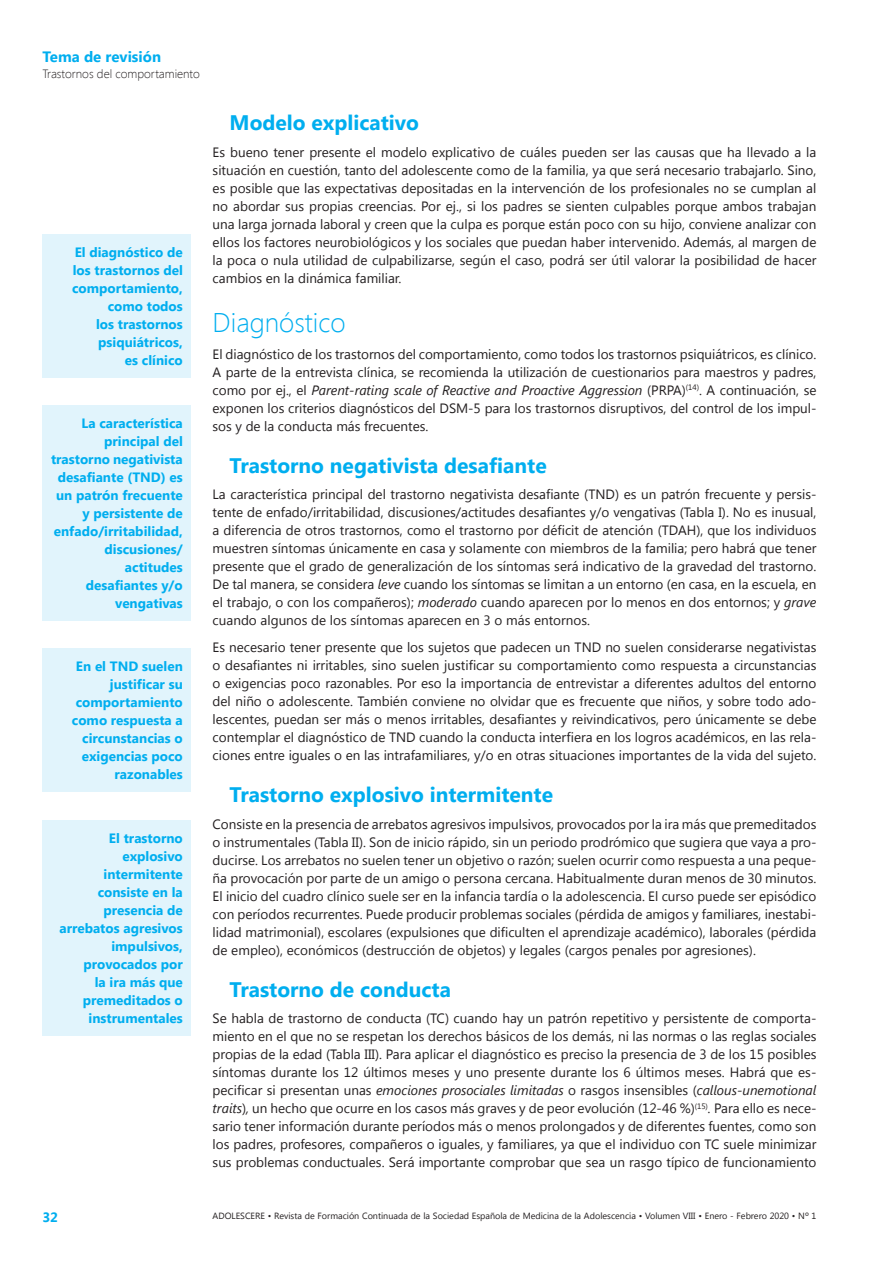
<style>
.page{position:relative;width:893px;height:1263px;background:#fff}
.page>*{position:absolute;margin:0;border:0;box-sizing:border-box;transform-origin:0 0}
._1nivel{font:300 27px "Segoe UI";color:#00aeef}
._2nivel{font:700 21px "Segoe UI";color:#00aeef}
.t1{font:700 15px "Segoe UI";color:#00aeef}
.t2{font:13.5px/18px "Segoe UI";color:#231f20;text-align:justify}
.t3{font:700 13.5px/18px "Segoe UI";color:#00aeef;text-align:right}
.t4{font:300 12px "Segoe UI";color:#231f20}
.t5{font:9px "Segoe UI";color:#231f20}
.s1{font-style:italic}
</style>
<div class="page">
<div style="left:43px;top:234px;width:148px;height:144px;background:#e1f4fc"></div>
<div style="left:43px;top:406px;width:148px;height:215px;background:#e1f4fc"></div>
<div style="left:43px;top:648px;width:148px;height:144px;background:#e1f4fc"></div>
<div style="left:43px;top:820px;width:148px;height:215px;background:#e1f4fc"></div>
<p class="t1" style="left:43px;top:46px;width:120px">Tema de revisión</p>
<p class="t4" style="left:43px;top:66px;width:159px">Trastornos del comportamiento</p>
<p class="t3" style="left:72px;top:243px;width:112px">El diagnóstico de los trastornos del comportamiento, como todos<br>los trastornos psiquiátricos,<br>es clínico</p>
<p class="t3" style="left:51px;top:414px;width:133px">La característica principal del trastorno negativista desafiante (TND) es un patrón frecuente y persistente de enfado/irritabilidad, discusiones/ actitudes desafiantes y/o vengativas</p>
<p class="t3" style="left:72px;top:656px;width:112px">En el TND suelen justificar su comportamiento como respuesta a circunstancias o exigencias poco razonables</p>
<p class="t3" style="left:60px;top:828px;width:125px">El trastorno explosivo intermitente consiste en la presencia de arrebatos agresivos impulsivos, provocados por<br>la ira más que premeditados o instrumentales</p>
<p class="_2nivel" style="left:230px;top:108px;width:191px">Modelo explicativo</p>
<p class="t2" style="left:213px;top:142px;width:605px">Es bueno tener presente el modelo explicativo de cuáles pueden ser las causas que ha llevado a la situación en cuestión, tanto del adolescente como de la familia, ya que será necesario trabajarlo. Sino, es posible que las expectativas depositadas en la intervención de los profesionales no se cumplan al no abordar sus propias creencias. Por ej., si los padres se sienten culpables porque ambos trabajan una larga jornada laboral y creen que la culpa es porque están poco con su hijo, conviene analizar con ellos los factores neurobiológicos y los sociales que puedan haber intervenido. Además, al margen de la poca o nula utilidad de culpabilizarse, según el caso, podrá ser útil valorar la posibilidad de hacer cambios en la dinámica familiar.</p>
<p class="_1nivel" style="left:213px;top:304px;width:134px">Diagnóstico</p>
<p class="t2" style="left:213px;top:344px;width:605px">El diagnóstico de los trastornos del comportamiento, como todos los trastornos psiquiátricos, es clínico.<br>A parte de la entrevista clínica, se recomienda la utilización de cuestionarios para maestros y padres, como por ej., el <span class="s1">Parent-rating scale of Reactive and Proactive Aggression</span> (PRPA)<sup>(14)</sup>. A continuación, se exponen los criterios diagnósticos del DSM-5 para los trastornos disruptivos, del control de los impul&shy;sos y de la conducta más frecuentes.</p>
<p class="_2nivel" style="left:230px;top:450px;width:319px">Trastorno negativista desafiante</p>
<p class="t2" style="left:213px;top:485px;width:605px">La característica principal del trastorno negativista desafiante (TND) es un patrón frecuente y persis&shy;tente de enfado/irritabilidad, discusiones/actitudes desafiantes y/o vengativas (Tabla I). No es inusual, a diferencia de otros trastornos, como el trastorno por déficit de atención (TDAH), que los individuos muestren síntomas únicamente en casa y solamente con miembros de la familia; pero habrá que tener presente que el grado de generalización de los síntomas será indicativo de la gravedad del trastorno.<br>De tal manera, se considera <span class="s1">leve</span> cuando los síntomas se limitan a un entorno (en casa, en la escuela, en el trabajo, o con los compañeros); <span class="s1">moderado</span> cuando aparecen por lo menos en dos entornos; y <span class="s1">grave </span>cuando algunos de los síntomas aparecen en 3 o más entornos.</p>
<p class="t2" style="left:213px;top:637px;width:605px">Es necesario tener presente que los sujetos que padecen un TND no suelen considerarse negativistas o desafiantes ni irritables, sino suelen justificar su comportamiento como respuesta a circunstancias o exigencias poco razonables. Por eso la importancia de entrevistar a diferentes adultos del entorno del niño o adolescente. También conviene no olvidar que es frecuente que niños, y sobre todo ado&shy;lescentes, puedan ser más o menos irritables, desafiantes y reivindicativos, pero únicamente se debe contemplar el diagnóstico de TND cuando la conducta interfiera en los logros académicos, en las rela&shy;ciones entre iguales o en las intrafamiliares, y/o en otras situaciones importantes de la vida del sujeto.</p>
<p class="_2nivel" style="left:230px;top:780px;width:325px">Trastorno explosivo intermitente</p>
<p class="t2" style="left:213px;top:814px;width:605px">Consiste en la presencia de arrebatos agresivos impulsivos, provocados por la ira más que premeditados o instrumentales (Tabla II). Son de inicio rápido, sin un periodo prodrómico que sugiera que vaya a pro&shy;ducirse. Los arrebatos no suelen tener un objetivo o razón; suelen ocurrir como respuesta a una peque&shy;ña provocación por parte de un amigo o persona cercana. Habitualmente duran menos de 30 minutos.<br>El inicio del cuadro clínico suele ser en la infancia tardía o la adolescencia. El curso puede ser episódico con períodos recurrentes. Puede producir problemas sociales (pérdida de amigos y familiares, inestabi&shy;lidad matrimonial), escolares (expulsiones que dificulten el aprendizaje académico), laborales (pérdida de empleo), económicos (destrucción de objetos) y legales (cargos penales por agresiones).</p>
<p class="_2nivel" style="left:230px;top:974px;width:223px">Trastorno de conducta</p>
<p class="t2" style="left:213px;top:1009px;width:605px">Se habla de trastorno de conducta (TC) cuando hay un patrón repetitivo y persistente de comporta&shy;miento en el que no se respetan los derechos básicos de los demás, ni las normas o las reglas sociales propias de la edad (Tabla III). Para aplicar el diagnóstico es preciso la presencia de 3 de los 15 posibles síntomas durante los 12 últimos meses y uno presente durante los 6 últimos meses. Habrá que es&shy;pecificar si presentan unas <span class="s1">emociones prosociales limitadas</span> o rasgos insensibles (<span class="s1">callous-unemotional traits</span>)<span class="s1">,</span> un hecho que ocurre en los casos más graves y de peor evolución (12-46 %)<sup>(15)</sup><span class="s1">.</span> Para ello es nece&shy;sario tener información durante períodos más o menos prolongados y de diferentes fuentes, como son los padres, profesores, compañeros o iguales, y familiares, ya que el individuo con TC suele minimizar sus problemas conductuales. Será importante comprobar que sea un rasgo típico de funcionamiento</p>
<p class="t3" style="left:43px;top:1207px;width:17px">32</p>
<p class="t5" style="left:213px;top:1209px;width:605px">ADOLESCERE • Revista de Formación Continuada de la Sociedad Española de Medicina de la Adolescencia • Volumen VIII • Enero - Febrero 2020 • Nº 1</p>
</div>
